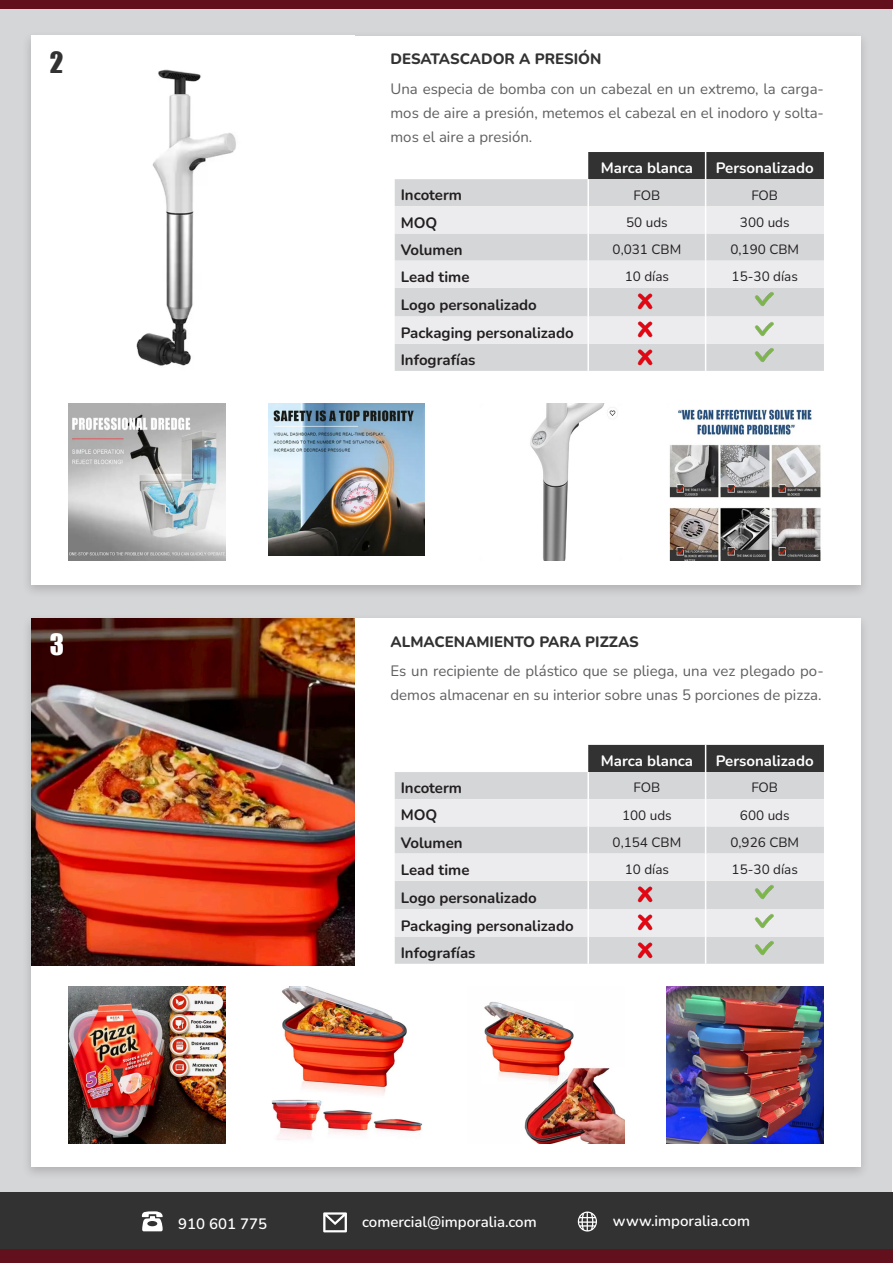
<style>
.page{position:relative;width:893px;height:1263px;background:#fff}
.page>*{position:absolute;margin:0;border:0;box-sizing:border-box;transform-origin:0 0}
.t1{font:27px "Impact";color:#333233}
.t2{font:27px "Impact";color:#fff}
.t3{font:15px/24px "Nunito";color:#5f5f62;text-align:justify}
.t4{font:700 15px "Nunito";color:#231f20}
.t5{font:600 15px "Nunito";color:#fff}
.t6{font:700 15px "Nunito";color:#fff}
.t7{font:800 15px "Nunito";color:#333233}
.t8{font:13.5px "Nunito";color:#231f20}
</style>
<div class="page">
<div style="left:1px;top:1px;width:891px;height:1191px;background:#d5d6d8"></div>
<div style="left:0;top:0;width:893px;height:9px;background:#62101b"></div>
<div style="left:22px;top:31px;width:847px;height:567px;background:#231f20;opacity:.2"></div>
<div style="left:31px;top:36px;width:829px;height:549px;background:#fff"></div>
<div style="left:22px;top:613px;width:847px;height:567px;background:#231f20;opacity:.2"></div>
<div style="left:31px;top:618px;width:829px;height:549px;background:#fff"></div>
<img style="left:136px;top:69px;width:100px;height:297px">
<img style="left:31px;top:618px;width:323px;height:348px">
<div style="left:0;top:1192px;width:893px;height:58px;background:#333233"></div>
<svg style="left:142px;top:1211px;width:21px;height:20px"></svg>
<svg style="left:323px;top:1212px;width:24px;height:20px"></svg>
<svg style="left:578px;top:1211px;width:19px;height:20px"></svg>
<div style="left:0;top:1249px;width:893px;height:14px;background:#62101b"></div>
<div style="left:395px;top:179px;width:192px;height:192px;background:#d5d6d8"></div>
<svg style="left:395px;top:206px;width:192px;height:138px;background:#e2e3e5"></svg>
<svg style="left:588px;top:152px;width:236px;height:219px;background:#c9c9cb"></svg>
<div style="left:395px;top:772px;width:192px;height:192px;background:#d5d6d8"></div>
<svg style="left:395px;top:799px;width:192px;height:137px;background:#e2e3e5"></svg>
<svg style="left:588px;top:745px;width:236px;height:219px;background:#c9c9cb"></svg>
<img style="left:68px;top:404px;width:157px;height:157px">
<img style="left:68px;top:986px;width:157px;height:157px">
<img style="left:268px;top:404px;width:157px;height:152px">
<img style="left:271px;top:986px;width:152px;height:154px">
<img style="left:530px;top:404px;width:86px;height:157px">
<img style="left:484px;top:1002px;width:140px;height:141px">
<img style="left:669px;top:409px;width:152px;height:152px">
<img style="left:667px;top:986px;width:157px;height:157px">
<img style="left:634px;top:290px;width:23px;height:22px">
<img style="left:634px;top:883px;width:23px;height:22px">
<img style="left:634px;top:318px;width:23px;height:22px">
<img style="left:634px;top:911px;width:23px;height:22px">
<img style="left:634px;top:347px;width:23px;height:21px">
<img style="left:634px;top:939px;width:23px;height:22px">
<img style="left:752px;top:284px;width:23px;height:84px">
<img style="left:752px;top:877px;width:23px;height:84px">
<p class="t1" style="left:50px;top:41px;width:15px">2</p>
<p class="t2" style="left:50px;top:623px;width:16px">3</p>
<p class="t7" style="left:390px;top:49px;width:212px">DESATASCADOR A PRESIÓN</p>
<p class="t3" style="left:390px;top:76px;width:435px">Una especia de bomba con un cabezal en un extremo, la carga&shy;mos de aire a presión, metemos el cabezal en el inodoro y solta&shy;mos el aire a presión.</p>
<p class="t6" style="left:601px;top:158px;width:94px">Marca blanca</p>
<p class="t6" style="left:716px;top:158px;width:99px">Personalizado</p>
<p class="t4" style="left:401px;top:185px;width:63px">Incoterm</p>
<p class="t8" style="left:634px;top:186px;width:28px">FOB</p>
<p class="t8" style="left:751px;top:186px;width:28px">FOB</p>
<p class="t4" style="left:401px;top:212px;width:38px">MOQ</p>
<p class="t8" style="left:626px;top:213px;width:43px">50 uds</p>
<p class="t8" style="left:740px;top:213px;width:51px">300 uds</p>
<p class="t4" style="left:401px;top:239px;width:63px">Volumen</p>
<p class="t8" style="left:613px;top:240px;width:70px">0,031 CBM</p>
<p class="t8" style="left:730px;top:240px;width:70px">0,190 CBM</p>
<p class="t4" style="left:401px;top:266px;width:70px">Lead time</p>
<p class="t8" style="left:625px;top:267px;width:46px">10 días</p>
<p class="t8" style="left:732px;top:267px;width:68px">15-30 días</p>
<p class="t4" style="left:401px;top:294px;width:138px">Logo personalizado</p>
<p class="t4" style="left:401px;top:322px;width:175px">Packaging personalizado</p>
<p class="t4" style="left:401px;top:349px;width:76px">Infografías</p>
<p class="t7" style="left:390px;top:631px;width:250px">ALMACENAMIENTO PARA PIZZAS</p>
<p class="t3" style="left:390px;top:658px;width:435px">Es un recipiente de plástico que se pliega, una vez plegado po&shy;demos almacenar en su interior sobre unas 5 porciones de pizza.</p>
<p class="t6" style="left:601px;top:750px;width:94px">Marca blanca</p>
<p class="t6" style="left:716px;top:750px;width:99px">Personalizado</p>
<p class="t4" style="left:401px;top:778px;width:63px">Incoterm</p>
<p class="t8" style="left:634px;top:778px;width:28px">FOB</p>
<p class="t8" style="left:751px;top:778px;width:28px">FOB</p>
<p class="t4" style="left:401px;top:805px;width:38px">MOQ</p>
<p class="t8" style="left:622px;top:806px;width:51px">100 uds</p>
<p class="t8" style="left:740px;top:806px;width:51px">600 uds</p>
<p class="t4" style="left:401px;top:832px;width:63px">Volumen</p>
<p class="t8" style="left:613px;top:833px;width:70px">0,154 CBM</p>
<p class="t8" style="left:730px;top:833px;width:70px">0,926 CBM</p>
<p class="t4" style="left:401px;top:859px;width:70px">Lead time</p>
<p class="t8" style="left:625px;top:860px;width:46px">10 días</p>
<p class="t8" style="left:732px;top:860px;width:68px">15-30 días</p>
<p class="t4" style="left:401px;top:887px;width:138px">Logo personalizado</p>
<p class="t4" style="left:401px;top:915px;width:175px">Packaging personalizado</p>
<p class="t4" style="left:401px;top:942px;width:76px">Infografías</p>
<p class="t5" style="left:178px;top:1214px;width:90px">910 601 775</p>
<p class="t5" style="left:362px;top:1211px;width:176px">comercial@imporalia.com</p>
<p class="t5" style="left:613px;top:1210px;width:139px">www.imporalia.com</p>
</div>
